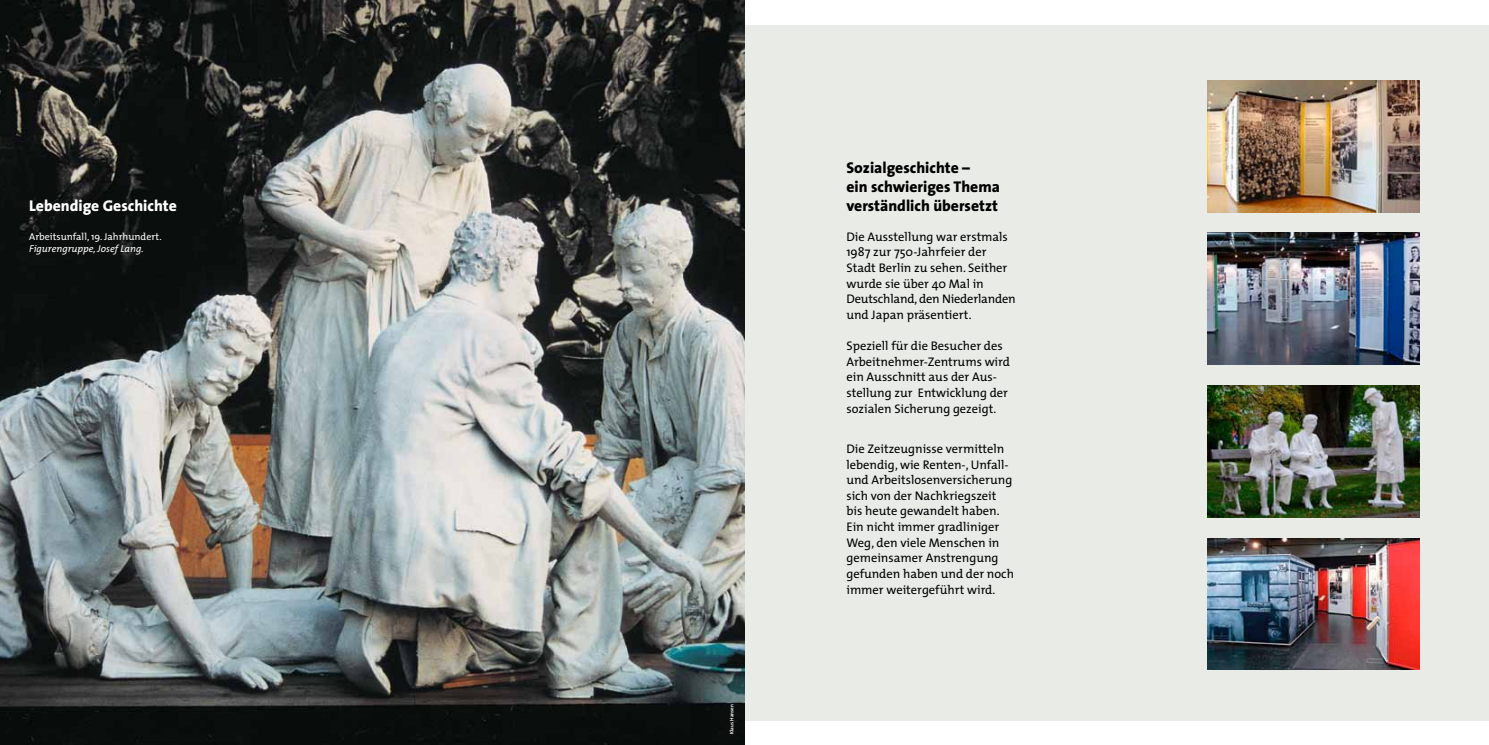
<style>
.page{position:relative;width:1489px;height:745px;background:#fff}
.page>*{position:absolute;margin:0;border:0;box-sizing:border-box;transform-origin:0 0}
.t1{font:800 15.62px/18.8px "The Sans";color:#000}
.t2{font:800 15.62px "The Sans";color:#fff}
.t3{font:12.5px/15.6px "The Mix";color:#000}
.t4{font:10px "The Mix";color:#fff}
.t5{font:italic 10px "The Mix";color:#fff}
.t6{font:700 5px "The Sans";color:#fff}
</style>
<div class="page">
<div style="left:9px;top:25px;width:1479px;height:694px;background:#e9ebe7"></div>
<img style="left:1207px;top:233px;width:212px;height:131px">
<img style="left:1207px;top:386px;width:212px;height:131px">
<img style="left:1207px;top:81px;width:212px;height:131px">
<img style="left:1207px;top:538px;width:212px;height:131px">
<img style="left:0;top:0;width:744px;height:744px">
<p class="t2" style="left:29px;top:192px;width:149px">Lebendige Geschichte</p>
<p class="t4" style="left:29px;top:228px;width:134px">Arbeitsunfall, 19. Jahrhundert.</p>
<p class="t5" style="left:29px;top:240px;width:116px">Figurengruppe, Josef Lang.</p>
<p class="t6" style="left:727px;top:733px;width:31px;rotate:-90deg">Klaus Hansen</p>
<p class="t1" style="left:846px;top:158px;width:155px">Sozialgeschichte –<br>ein schwieriges Thema verständlich übersetzt</p>
<p class="t3" style="left:846px;top:228px;width:171px">Die Ausstellung war erstmals<br>1987 zur 750-Jahrfeier der<br>Stadt Berlin zu sehen. Seither wurde sie über 40 Mal in<br>Deutschland, den Niederlanden und Japan präsentiert.</p>
<p class="t3" style="left:846px;top:337px;width:165px">Speziell für die Besucher des<br>Arbeitnehmer-Zentrums wird ein Ausschnitt aus der Aus&shy;stellung zur Entwicklung der sozialen Sicherung gezeigt.</p>
<p class="t3" style="left:846px;top:440px;width:169px">Die Zeitzeugnisse vermitteln lebendig, wie Renten-, Unfall&shy;und Arbeitslosenversicherung sich von der Nachkriegszeit bis heute gewandelt haben.<br>Ein nicht immer gradliniger<br>Weg, den viele Menschen in gemeinsamer Anstrengung gefunden haben und der noch immer weitergeführt wird.</p>
</div>
